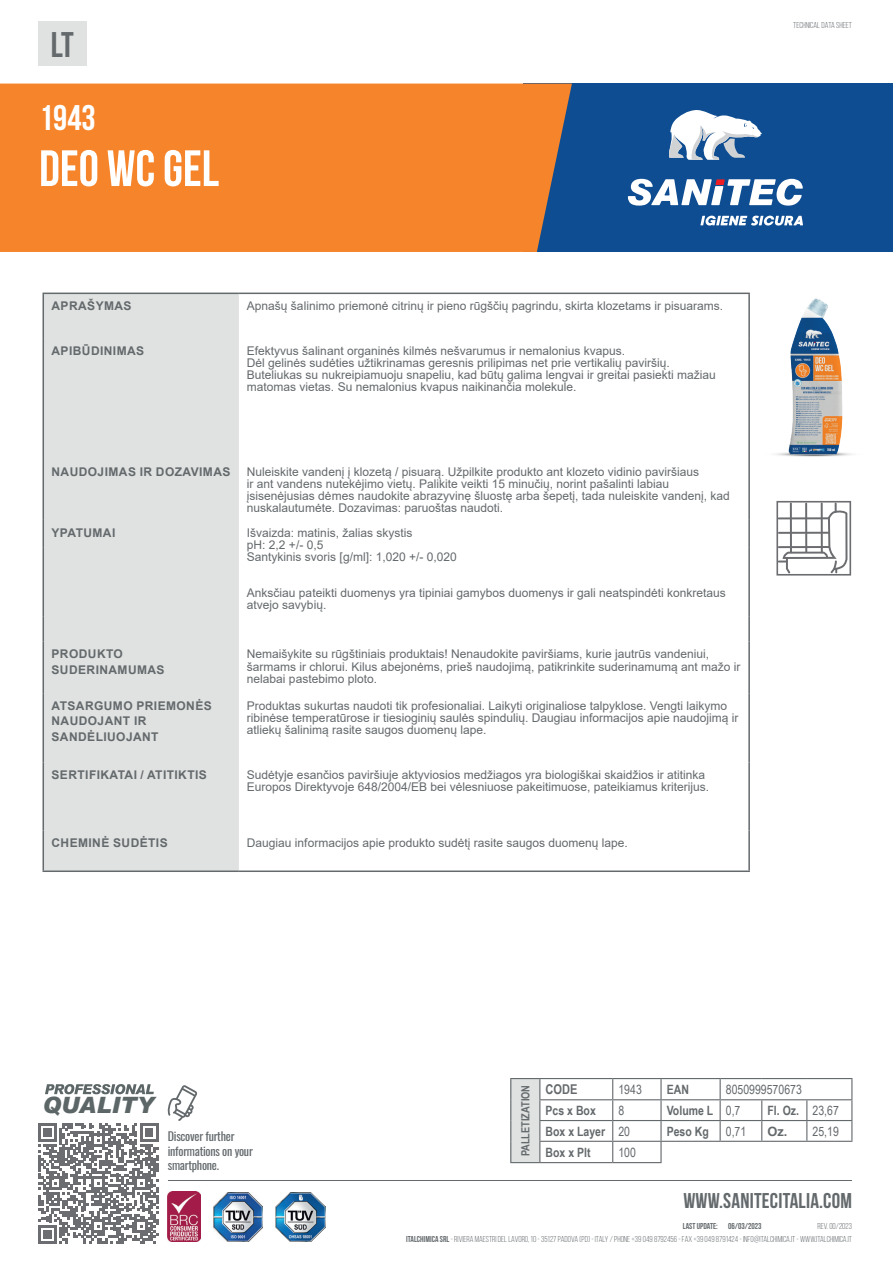
<style>
.page{position:relative;width:893px;height:1263px;background:#fff}
.page>*{position:absolute;margin:0;border:0;box-sizing:border-box;transform-origin:0 0}
.t1{font:700 51px "Bebas Neue";color:#fff}
.t2{font:700 35.7px "Bebas Neue";color:#fff}
.t3{font:700 35.7px "Bebas Neue";color:#64696c}
.t4{font:italic 900 22.5px "Arial";color:#5d6667}
.t5{font:700 21.3px "Bebas Neue";letter-spacing:.01em;color:#64696c}
.t6{font:700 13.5px "Arial Narrow";color:#64696c}
.t7{font:700 12.9px "Arial Narrow";color:#64696c}
.t8{font:12.9px "Arial Narrow";color:#64696c}
.t9{font:12px/12px "Arial";color:#64696c}
.t10{font:700 12px/15.5px "Arial";letter-spacing:.035em;color:#64696c}
.t11{font:12px/14.4px "Oswald";letter-spacing:-.02em;color:#64696c}
.t12{font:700 11.25px "Arial Narrow";color:#64696c}
.t13{font:8.55px "Bebas Neue";color:#64696c}
.t14{font:700 8.55px "Bebas Neue";color:#64696c}
.s1{font-weight:400}
.s2{font-family:"Arial";font-weight:700}
.s3{font-weight:700}
</style>
<div class="page">
<div style="left:523px;top:84px;width:370px;height:168px;background:#0e4d91"></div>
<svg style="left:628px;top:179px;width:175px;height:27px"></svg>
<svg style="left:669px;top:110px;width:93px;height:50px"></svg>
<svg style="left:700px;top:216px;width:103px;height:10px"></svg>
<svg style="left:45px;top:1084px;width:109px;height:10px"></svg>
<div style="left:38px;top:21px;width:49px;height:45px;background:#e0e2e1"></div>
<div style="left:44px;top:294px;width:195px;height:576px;background:#e0e2e1"></div>
<hr style="left:43px;top:293px;width:196px;height:1px;background:#64696c">
<hr style="left:43px;top:294px;width:1px;height:44px;background:#64696c">
<hr style="left:239px;top:293px;width:511px;height:1px;background:#64696c">
<hr style="left:748px;top:294px;width:2px;height:44px;background:#64696c">
<hr style="left:43px;top:338px;width:1px;height:121px;background:#64696c">
<hr style="left:43px;top:459px;width:1px;height:61px;background:#64696c">
<hr style="left:748px;top:459px;width:2px;height:61px;background:#64696c">
<svg style="left:43px;top:520px;width:1px;height:27px"></svg>
<hr style="left:748px;top:520px;width:2px;height:27px;background:#64696c">
<hr style="left:43px;top:547px;width:1px;height:70px;background:#64696c">
<hr style="left:748px;top:547px;width:2px;height:70px;background:#64696c">
<svg style="left:43px;top:617px;width:1px;height:25px"></svg>
<hr style="left:748px;top:617px;width:2px;height:25px;background:#64696c">
<hr style="left:43px;top:642px;width:1px;height:51px;background:#64696c">
<hr style="left:748px;top:642px;width:2px;height:51px;background:#64696c">
<hr style="left:43px;top:693px;width:1px;height:69px;background:#64696c">
<hr style="left:748px;top:693px;width:2px;height:69px;background:#64696c">
<hr style="left:43px;top:762px;width:1px;height:68px;background:#64696c">
<hr style="left:748px;top:762px;width:2px;height:68px;background:#64696c">
<hr style="left:43px;top:830px;width:1px;height:40px;background:#64696c">
<hr style="left:748px;top:830px;width:2px;height:40px;background:#64696c">
<hr style="left:43px;top:870px;width:196px;height:2px;background:#64696c">
<hr style="left:239px;top:870px;width:511px;height:2px;background:#64696c">
<div style="left:0;top:84px;width:572px;height:168px;background:#f5842a"></div>
<img style="left:748px;top:295px;width:104px;height:168px">
<svg style="left:776px;top:501px;width:75px;height:74px"></svg>
<hr style="left:168px;top:1180px;width:684px;height:1px;background:#64696c">
<svg style="left:167px;top:1085px;width:30px;height:36px"></svg>
<img style="left:276px;top:1192px;width:49px;height:50px">
<img style="left:213px;top:1192px;width:50px;height:50px">
<img style="left:168px;top:1192px;width:32px;height:50px">
<div style="left:511px;top:1078px;width:29px;height:84px;background:#e0e2e1"></div>
<hr style="left:510px;top:1162px;width:30px;height:1px;background:#64696c">
<svg style="left:612px;top:1079px;width:1px;height:83px"></svg>
<hr style="left:660px;top:1142px;width:2px;height:20px;background:#64696c">
<hr style="left:660px;top:1079px;width:2px;height:20px;background:#64696c">
<hr style="left:660px;top:1100px;width:2px;height:20px;background:#64696c">
<hr style="left:660px;top:1121px;width:2px;height:20px;background:#64696c">
<svg style="left:720px;top:1079px;width:1px;height:62px"></svg>
<svg style="left:539px;top:1079px;width:1px;height:83px"></svg>
<svg style="left:761px;top:1100px;width:1px;height:41px"></svg>
<svg style="left:806px;top:1100px;width:1px;height:41px"></svg>
<hr style="left:510px;top:1078px;width:30px;height:1px;background:#64696c">
<svg style="left:510px;top:1079px;width:1px;height:83px"></svg>
<hr style="left:540px;top:1078px;width:73px;height:1px;background:#64696c">
<hr style="left:613px;top:1078px;width:48px;height:1px;background:#64696c">
<hr style="left:661px;top:1078px;width:59px;height:1px;background:#64696c">
<hr style="left:720px;top:1078px;width:42px;height:1px;background:#64696c">
<hr style="left:762px;top:1078px;width:45px;height:1px;background:#64696c">
<hr style="left:807px;top:1078px;width:45px;height:1px;background:#64696c">
<hr style="left:539px;top:1099px;width:74px;height:1px;background:#64696c">
<hr style="left:613px;top:1099px;width:48px;height:1px;background:#64696c">
<hr style="left:661px;top:1099px;width:59px;height:1px;background:#64696c">
<hr style="left:720px;top:1099px;width:42px;height:1px;background:#64696c">
<hr style="left:762px;top:1099px;width:45px;height:1px;background:#64696c">
<hr style="left:807px;top:1099px;width:45px;height:1px;background:#64696c">
<hr style="left:539px;top:1120px;width:74px;height:1px;background:#64696c">
<hr style="left:613px;top:1120px;width:48px;height:1px;background:#64696c">
<hr style="left:661px;top:1120px;width:59px;height:1px;background:#64696c">
<hr style="left:720px;top:1120px;width:42px;height:1px;background:#64696c">
<hr style="left:762px;top:1120px;width:45px;height:1px;background:#64696c">
<hr style="left:807px;top:1120px;width:45px;height:1px;background:#64696c">
<svg style="left:851px;top:1079px;width:1px;height:62px"></svg>
<hr style="left:539px;top:1141px;width:74px;height:1px;background:#64696c">
<hr style="left:613px;top:1141px;width:48px;height:1px;background:#64696c">
<hr style="left:661px;top:1141px;width:59px;height:1px;background:#64696c">
<hr style="left:720px;top:1141px;width:42px;height:1px;background:#64696c">
<hr style="left:762px;top:1141px;width:45px;height:1px;background:#64696c">
<hr style="left:807px;top:1141px;width:45px;height:1px;background:#64696c">
<hr style="left:540px;top:1162px;width:73px;height:1px;background:#64696c">
<hr style="left:613px;top:1162px;width:49px;height:1px;background:#64696c">
<svg style="left:38px;top:1123px;width:121px;height:120px"></svg>
<h2 class="t3" style="left:51px;top:25px;width:24px">LT</h2>
<h2 class="t2" style="left:39px;top:98px;width:58px">1943</h2>
<h1 class="t1" style="left:39px;top:140px;width:181px">DEO WC GEL</h1>
<p class="t10" style="left:52px;top:298px;width:82px">APRAŠYMAS</p>
<p class="t9" style="left:247px;top:300px;width:478px">Apnašų šalinimo priemonė citrinų ir pieno rūgščių pagrindu, skirta klozetams ir pisuarams.</p>
<p class="t10" style="left:52px;top:343px;width:94px">APIBŪDINIMAS</p>
<p class="t9" style="left:247px;top:345px;width:470px">Efektyvus šalinant organinės kilmės nešvarumus ir nemalonius kvapus.<br>Dėl gelinės sudėties užtikrinamas geresnis prilipimas net prie vertikalių paviršių.<br>Buteliukas su nukreipiamuoju snapeliu, kad būtų galima lengvai ir greitai pasiekti mažiau matomas vietas. Su nemalonius kvapus naikinančia molekule.</p>
<p class="t10" style="left:52px;top:464px;width:180px">NAUDOJIMAS IR DOZAVIMAS</p>
<p class="t9" style="left:247px;top:465px;width:484px">Nuleiskite vandenį į klozetą / pisuarą. Užpilkite produkto ant klozeto vidinio paviršiaus<br>ir ant vandens nutekėjimo vietų. Palikite veikti 15 minučių, norint pašalinti labiau įsisenėjusias dėmes naudokite abrazyvinę šluostę arba šepetį, tada nuleiskite vandenį, kad nuskalautumėte. Dozavimas: paruoštas naudoti.</p>
<p class="t10" style="left:52px;top:525px;width:65px">YPATUMAI</p>
<p class="t9" style="left:247px;top:526px;width:211px">Išvaizda: matinis, žalias skystis<br>pH: 2,2 +/- 0,5<br>Santykinis svoris [g/ml]: 1,020 +/- 0,020</p>
<p class="t9" style="left:247px;top:586px;width:480px">Anksčiau pateikti duomenys yra tipiniai gamybos duomenys ir gali neatspindėti konkretaus atvejo savybių.</p>
<p class="t10" style="left:52px;top:647px;width:115px">PRODUKTO<br>SUDERINAMUMAS</p>
<p class="t9" style="left:247px;top:648px;width:495px">Nemaišykite su rūgštiniais produktais! Nenaudokite paviršiams, kurie jautrūs vandeniui, šarmams ir chlorui. Kilus abejonėms, prieš naudojimą, patikrinkite suderinamumą ant mažo ir nelabai pastebimo ploto.</p>
<p class="t10" style="left:52px;top:698px;width:162px">ATSARGUMO PRIEMONĖS<br>NAUDOJANT IR<br>SANDĖLIUOJANT</p>
<p class="t9" style="left:247px;top:700px;width:493px">Produktas sukurtas naudoti tik profesionaliai. Laikyti originaliose talpyklose. Vengti laikymo ribinėse temperatūrose ir tiesioginių saulės spindulių. Daugiau informacijos apie naudojimą ir atliekų šalinimą rasite saugos duomenų lape.</p>
<p class="t10" style="left:52px;top:767px;width:157px">SERTIFIKATAI / ATITIKTIS</p>
<p class="t9" style="left:247px;top:769px;width:464px">Sudėtyje esančios paviršiuje aktyviosios medžiagos yra biologiškai skaidžios ir atitinka<br>Europos Direktyvoje 648/2004/EB bei vėlesniuose pakeitimuose, pateikiamus kriterijus.</p>
<p class="t10" style="left:52px;top:835px;width:118px">CHEMINĖ SUDĖTIS</p>
<p class="t9" style="left:247px;top:837px;width:382px">Daugiau informacijos apie produkto sudėtį rasite saugos duomenų lape.</p>
<p class="t13" style="left:793px;top:20px;width:60px">TECHNICAL DATA SHEET</p>
<h3 class="t4" style="left:43px;top:1091px;width:113px">QUALITY</h3>
<p class="t11" style="left:168px;top:1128px;width:87px">Discover further informations on your smartphone.</p>
<p class="t12" style="left:517px;top:1156px;width:73px;rotate:-90deg">PALLETIZATION</p>
<p class="t6" style="left:546px;top:1079px;width:33px">CODE</p>
<p class="t8" style="left:618px;top:1080px;width:25px">1943</p>
<p class="t7" style="left:667px;top:1079px;width:24px">EAN</p>
<p class="t8" style="left:726px;top:1080px;width:78px">8050999570673</p>
<p class="t7" style="left:546px;top:1100px;width:52px">Pcs x Box</p>
<p class="t8" style="left:618px;top:1101px;width:7px">8</p>
<p class="t7" style="left:667px;top:1100px;width:75px">Volume L <span class="s1">0,7</span></p>
<p class="t7" style="left:767px;top:1100px;width:73px">Fl. Oz. <span class="s1">23,67</span></p>
<p class="t7" style="left:546px;top:1121px;width:86px">Box x Layer <span class="s1">20</span></p>
<p class="t7" style="left:667px;top:1121px;width:44px">Peso Kg</p>
<p class="t8" style="left:726px;top:1121px;width:22px">0,71</p>
<p class="t8" style="left:767px;top:1121px;width:73px"><span class="s2">Oz.</span> 25,19</p>
<p class="t7" style="left:546px;top:1142px;width:47px">Box x Plt</p>
<p class="t8" style="left:618px;top:1142px;width:19px">100</p>
<h3 class="t5" style="left:683px;top:1189px;width:170px">WWW.SANITECITALIA.COM</h3>
<p class="t13" style="left:406px;top:1234px;width:447px"><span class="s3">ITALCHIMICA SRL</span> - RIVIERA MAESTRI DEL LAVORO, 10 - 35127 PADOVA (PD) - ITALY / PHONE +39 049 8792456 - FAX +39 049 8791424 - INFO@ITALCHIMICA.IT - WWW.ITALCHIMICA.IT</p>
<p class="t14" style="left:683px;top:1221px;width:80px">LAST UPDATE: 06/03/2023</p>
<p class="t13" style="left:817px;top:1221px;width:36px">REV. 00/2023</p>
</div>
